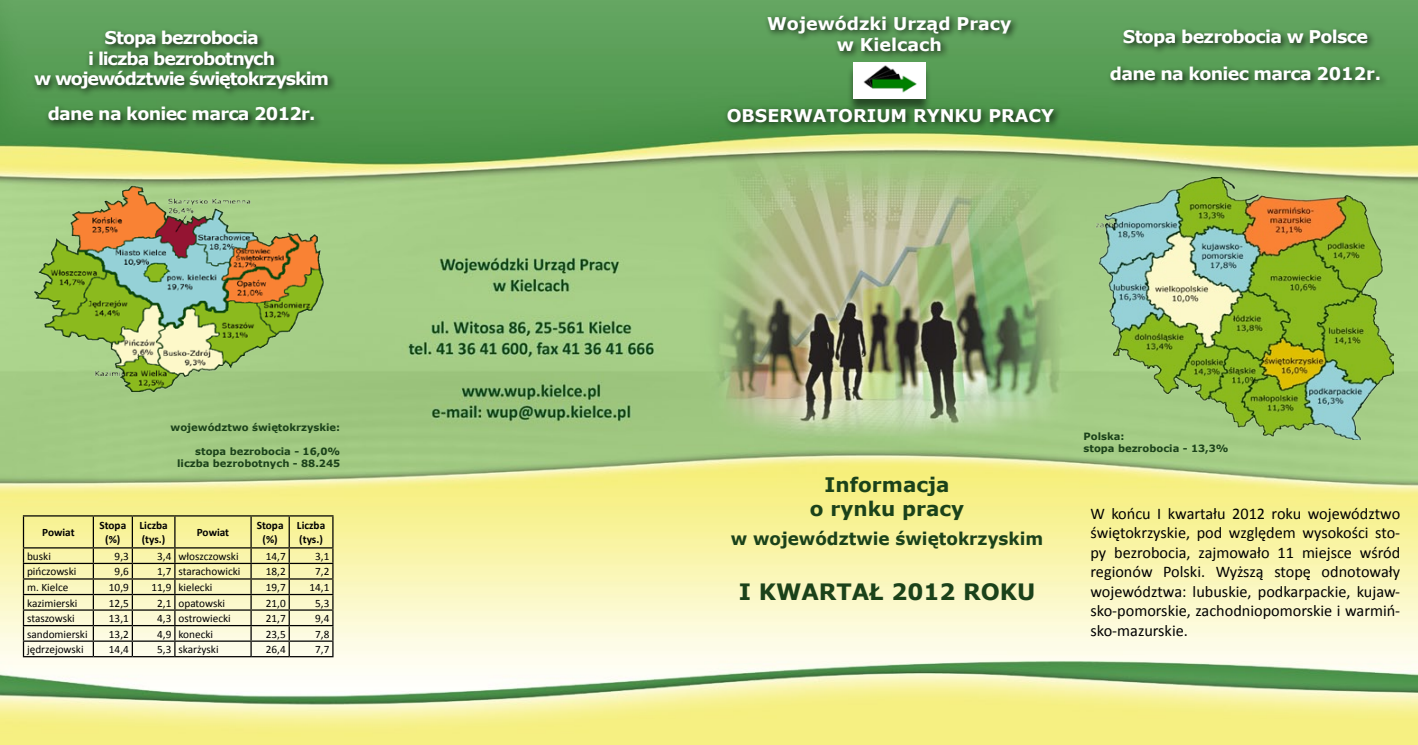
<style>
.page{position:relative;width:1418px;height:745px;background:#fff}
.page>*{position:absolute;margin:0;border:0;box-sizing:border-box;transform-origin:0 0}
.t1{font:700 22.5px "Verdana";color:#1b421a}
.t2{font:700 20px/24px "Verdana";color:#1b421a;text-align:center}
.t3{font:700 17.5px/37px "Verdana";letter-spacing:-.04em;color:#fff;text-align:center}
.t4{font:700 17.5px/20px "Verdana";letter-spacing:-.06em;color:#fff;text-align:center}
.t5{font:700 17.5px/21px "Verdana";color:#fff;text-align:center}
.t6{font:700 17.5px "Verdana";color:#1b421a;scale:.96 1}
.t7{font:16.25px/19.5px "Calibri";color:#000;text-align:justify}
.t8{font:11.25px "Calibri";color:#000}
.t9{font:700 11.25px/13.5px "Calibri";color:#000;text-align:center}
.t10{font:700 10px/12px "Verdana";color:#1b421a}
</style>
<div class="page">
<img style="left:0;top:0;width:1417px;height:744px">
<hr style="left:23px;top:515px;width:70px;height:1px;background:#000">
<hr style="left:23px;top:516px;width:1px;height:31px;background:#000">
<hr style="left:93px;top:515px;width:39px;height:1px;background:#000">
<hr style="left:93px;top:516px;width:1px;height:31px;background:#000">
<hr style="left:132px;top:515px;width:43px;height:1px;background:#000">
<hr style="left:132px;top:516px;width:1px;height:31px;background:#000">
<hr style="left:175px;top:515px;width:76px;height:1px;background:#000">
<hr style="left:174px;top:516px;width:1px;height:31px;background:#000">
<hr style="left:251px;top:515px;width:38px;height:1px;background:#000">
<hr style="left:250px;top:516px;width:2px;height:31px;background:#000">
<hr style="left:289px;top:515px;width:44px;height:1px;background:#000">
<hr style="left:288px;top:516px;width:2px;height:31px;background:#000">
<hr style="left:332px;top:516px;width:1px;height:31px;background:#000">
<hr style="left:23px;top:547px;width:70px;height:1px;background:#000">
<hr style="left:93px;top:547px;width:39px;height:1px;background:#000">
<hr style="left:132px;top:547px;width:43px;height:1px;background:#000">
<hr style="left:175px;top:547px;width:76px;height:1px;background:#000">
<hr style="left:251px;top:547px;width:38px;height:1px;background:#000">
<hr style="left:289px;top:547px;width:44px;height:1px;background:#000">
<hr style="left:23px;top:562px;width:70px;height:1px;background:#000">
<hr style="left:93px;top:562px;width:39px;height:1px;background:#000">
<hr style="left:132px;top:562px;width:43px;height:1px;background:#000">
<hr style="left:175px;top:562px;width:76px;height:1px;background:#000">
<hr style="left:251px;top:562px;width:38px;height:1px;background:#000">
<hr style="left:289px;top:562px;width:44px;height:1px;background:#000">
<hr style="left:23px;top:578px;width:70px;height:1px;background:#000">
<hr style="left:93px;top:578px;width:39px;height:1px;background:#000">
<hr style="left:132px;top:578px;width:43px;height:1px;background:#000">
<hr style="left:175px;top:578px;width:76px;height:1px;background:#000">
<hr style="left:251px;top:578px;width:38px;height:1px;background:#000">
<hr style="left:289px;top:578px;width:44px;height:1px;background:#000">
<hr style="left:23px;top:593px;width:70px;height:1px;background:#000">
<hr style="left:93px;top:593px;width:39px;height:1px;background:#000">
<hr style="left:132px;top:593px;width:43px;height:1px;background:#000">
<hr style="left:175px;top:593px;width:76px;height:1px;background:#000">
<hr style="left:251px;top:593px;width:38px;height:1px;background:#000">
<hr style="left:289px;top:593px;width:44px;height:1px;background:#000">
<hr style="left:23px;top:609px;width:70px;height:1px;background:#000">
<hr style="left:93px;top:609px;width:39px;height:1px;background:#000">
<hr style="left:132px;top:609px;width:43px;height:1px;background:#000">
<hr style="left:175px;top:609px;width:76px;height:1px;background:#000">
<hr style="left:251px;top:609px;width:38px;height:1px;background:#000">
<hr style="left:289px;top:609px;width:44px;height:1px;background:#000">
<hr style="left:23px;top:624px;width:70px;height:1px;background:#000">
<hr style="left:93px;top:624px;width:39px;height:1px;background:#000">
<hr style="left:132px;top:624px;width:43px;height:1px;background:#000">
<hr style="left:175px;top:624px;width:76px;height:1px;background:#000">
<hr style="left:251px;top:624px;width:38px;height:1px;background:#000">
<hr style="left:289px;top:624px;width:44px;height:1px;background:#000">
<hr style="left:23px;top:640px;width:70px;height:1px;background:#000">
<svg style="left:23px;top:548px;width:1px;height:107px"></svg>
<hr style="left:93px;top:640px;width:39px;height:1px;background:#000">
<svg style="left:93px;top:548px;width:1px;height:107px"></svg>
<hr style="left:132px;top:640px;width:43px;height:1px;background:#000">
<svg style="left:132px;top:548px;width:1px;height:107px"></svg>
<hr style="left:175px;top:640px;width:76px;height:1px;background:#000">
<svg style="left:174px;top:548px;width:1px;height:107px"></svg>
<hr style="left:251px;top:640px;width:38px;height:1px;background:#000">
<svg style="left:250px;top:548px;width:2px;height:107px"></svg>
<hr style="left:289px;top:640px;width:44px;height:1px;background:#000">
<svg style="left:288px;top:548px;width:2px;height:107px"></svg>
<svg style="left:332px;top:548px;width:1px;height:107px"></svg>
<hr style="left:23px;top:655px;width:70px;height:2px;background:#000">
<hr style="left:93px;top:655px;width:39px;height:2px;background:#000">
<hr style="left:132px;top:655px;width:43px;height:2px;background:#000">
<hr style="left:175px;top:655px;width:76px;height:2px;background:#000">
<hr style="left:251px;top:655px;width:38px;height:2px;background:#000">
<hr style="left:289px;top:655px;width:44px;height:2px;background:#000">
<div style="left:1105px;top:25px;width:312px;height:112px;background:#000;opacity:.75"></div>
<div style="left:763px;top:12px;width:299px;height:63px;background:#000;opacity:.75"></div>
<div style="left:846px;top:65px;width:91px;height:54px;background:#000;opacity:.51"></div>
<img style="left:853px;top:63px;width:72px;height:35px">
<div style="left:30px;top:27px;width:351px;height:119px;background:#000;opacity:.75"></div>
<img style="left:21px;top:182px;width:317px;height:246px">
<div style="left:723px;top:104px;width:376px;height:43px;background:#000;opacity:.75"></div>
<img style="left:1094px;top:177px;width:299px;height:262px">
<p class="t4" style="left:34px;top:28px;width:296px">Stopa bezrobocia<br>i liczba bezrobotnych<br>w województwie świętokrzyskim</p>
<p class="t3" style="left:48px;top:95px;width:269px">dane na koniec marca 2012r.</p>
<p class="t10" style="left:170px;top:420px;width:171px">województwo świętokrzyskie:</p>
<p class="t10" style="left:177px;top:444px;width:165px;text-align:right">stopa bezrobocia - 16,0% liczba bezrobotnych - 88.245</p>
<p class="t9" style="left:42px;top:525px;width:34px">Powiat</p>
<p class="t9" style="left:99px;top:518px;width:28px">Stopa (%)</p>
<p class="t9" style="left:139px;top:518px;width:30px;text-align:left">Liczba (tys.)</p>
<p class="t9" style="left:197px;top:525px;width:34px">Powiat</p>
<p class="t9" style="left:257px;top:518px;width:28px">Stopa (%)</p>
<p class="t9" style="left:297px;top:518px;width:30px;text-align:left">Liczba (tys.)</p>
<p class="t8" style="left:27px;top:548px;width:25px">buski</p>
<p class="t8" style="left:115px;top:548px;width:16px">9,3</p>
<p class="t8" style="left:157px;top:548px;width:83px">3,4 włoszczowski</p>
<p class="t8" style="left:266px;top:548px;width:21px">14,7</p>
<p class="t8" style="left:315px;top:548px;width:16px">3,1</p>
<p class="t8" style="left:27px;top:564px;width:51px">pińczowski</p>
<p class="t8" style="left:115px;top:564px;width:16px">9,6</p>
<p class="t8" style="left:157px;top:564px;width:85px">1,7 starachowicki</p>
<p class="t8" style="left:266px;top:564px;width:21px">18,2</p>
<p class="t8" style="left:315px;top:564px;width:16px">7,2</p>
<p class="t8" style="left:27px;top:579px;width:43px">m. Kielce</p>
<p class="t8" style="left:109px;top:579px;width:21px">10,9</p>
<p class="t8" style="left:151px;top:579px;width:62px">11,9 kielecki</p>
<p class="t8" style="left:266px;top:579px;width:21px">19,7</p>
<p class="t8" style="left:309px;top:579px;width:21px">14,1</p>
<p class="t8" style="left:27px;top:595px;width:52px">kazimierski</p>
<p class="t8" style="left:109px;top:595px;width:21px">12,5</p>
<p class="t8" style="left:157px;top:595px;width:69px">2,1 opatowski</p>
<p class="t8" style="left:266px;top:595px;width:21px">21,0</p>
<p class="t8" style="left:315px;top:595px;width:16px">5,3</p>
<p class="t8" style="left:27px;top:610px;width:49px">staszowski</p>
<p class="t8" style="left:109px;top:610px;width:21px">13,1</p>
<p class="t8" style="left:157px;top:610px;width:75px">4,3 ostrowiecki</p>
<p class="t8" style="left:266px;top:610px;width:21px">21,7</p>
<p class="t8" style="left:315px;top:610px;width:16px">9,4</p>
<p class="t8" style="left:27px;top:626px;width:62px">sandomierski</p>
<p class="t8" style="left:109px;top:626px;width:21px">13,2</p>
<p class="t8" style="left:157px;top:626px;width:57px">4,9 konecki</p>
<p class="t8" style="left:266px;top:626px;width:21px">23,5</p>
<p class="t8" style="left:315px;top:626px;width:16px">7,8</p>
<p class="t8" style="left:27px;top:642px;width:58px">jędrzejowski</p>
<p class="t8" style="left:109px;top:642px;width:21px">14,4</p>
<p class="t8" style="left:157px;top:642px;width:63px">5,3 skarżyski</p>
<p class="t8" style="left:266px;top:642px;width:21px">26,4</p>
<p class="t8" style="left:315px;top:642px;width:16px">7,7</p>
<p class="t5" style="left:767px;top:13px;width:246px">Wojewódzki Urząd Pracy w Kielcach</p>
<p class="t5" style="left:726px;top:104px;width:329px">OBSERWATORIUM RYNKU PRACY</p>
<p class="t3" style="left:1109px;top:18px;width:273px">Stopa bezrobocia w Polsce dane na koniec marca 2012r.</p>
<p class="t2" style="left:810px;top:472px;width:156px">Informacja<br>o rynku pracy</p>
<p class="t6" style="left:730px;top:525px;width:327px">w województwie świętokrzyskim</p>
<h1 class="t1" style="left:738px;top:575px;width:298px">I KWARTAŁ 2012 ROKU</h1>
<p class="t10" style="left:1083px;top:429px;width:147px">Polska:<br>stopa bezrobocia - 13,3%</p>
<p class="t7" style="left:1090px;top:503px;width:311px">W końcu I kwartału 2012 roku województwo świętokrzyskie, pod względem wysokości sto&shy;py bezrobocia, zajmowało 11 miejsce wśród regionów Polski. Wyższą stopę odnotowały województwa: lubuskie, podkarpackie, kujaw&shy;sko-pomorskie, zachodniopomorskie i warmiń&shy;sko-mazurskie.</p>
</div>
